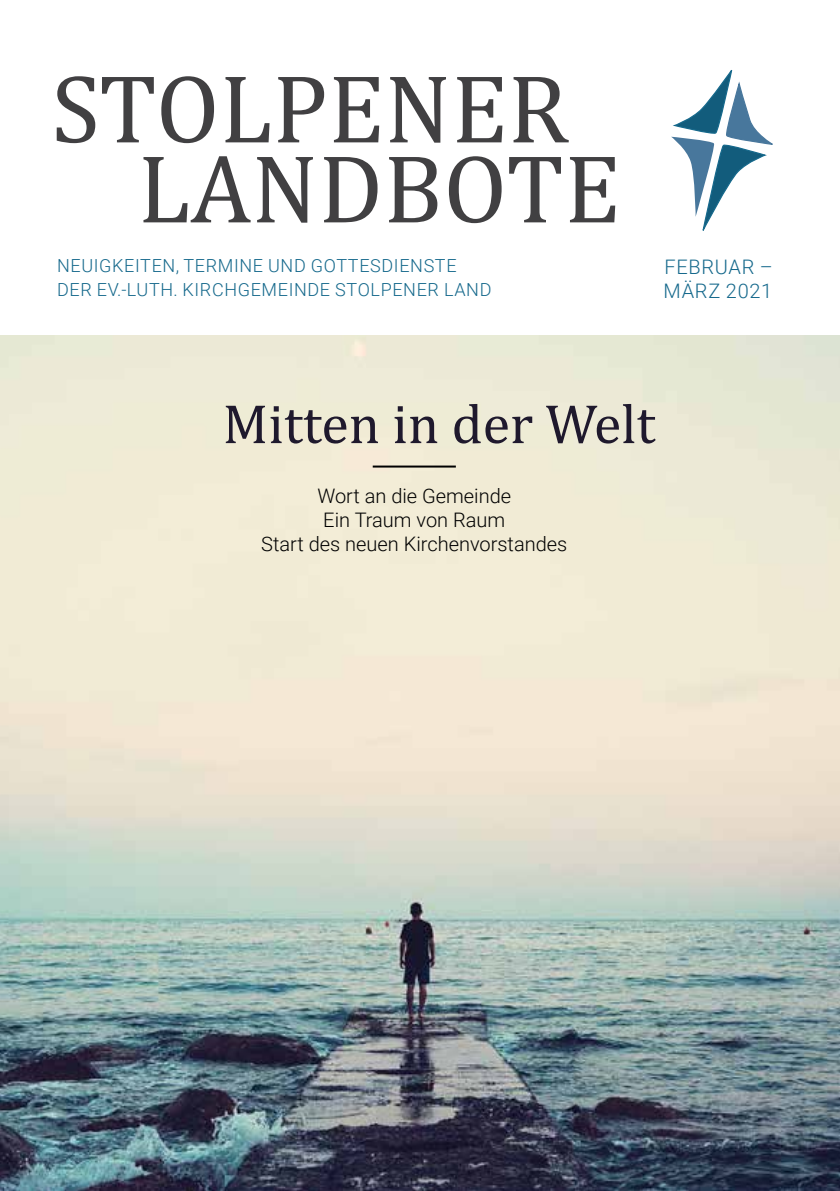
<style>
.page{position:relative;width:840px;height:1191px;background:#fff}
.page>*{position:absolute;margin:0;border:0;box-sizing:border-box;transform-origin:0 0}
.t1{font:98px/80px "Cambria";color:#414042}
.t2{font:56px "Cambria";color:#1f192d}
.t3{font:300 20px/24px "Roboto";color:#000;text-align:center}
.t4{font:300 20px/24px "Roboto";letter-spacing:.035em;color:#16698c}
.t5{font:300 18px/24px "Roboto";letter-spacing:.035em;color:#16698c}
</style>
<div class="page">
<img style="left:0;top:335px;width:839px;height:856px">
<hr style="left:372px;top:465px;width:83px;height:2px;background:#000">
<svg style="left:671px;top:70px;width:102px;height:161px"></svg>
<h1 class="t1" style="left:138px;top:69px;width:484px;text-indent:-86px">STOLPENER<br>LANDBOTE</h1>
<p class="t5" style="left:57px;top:253px;width:435px">NEUIGKEITEN, TERMINE UND GOTTESDIENSTE<br>DER EV.-LUTH. KIRCHGEMEINDE STOLPENER LAND</p>
<p class="t4" style="left:663px;top:254px;width:111px">FEBRUAR –<br>MÄRZ 2021</p>
<h2 class="t2" style="left:222px;top:391px;width:434px">Mitten in der Welt</h2>
<p class="t3" style="left:261px;top:483px;width:307px">Wort an die Gemeinde<br>Ein Traum von Raum<br>Start des neuen Kirchenvorstandes</p>
</div>
